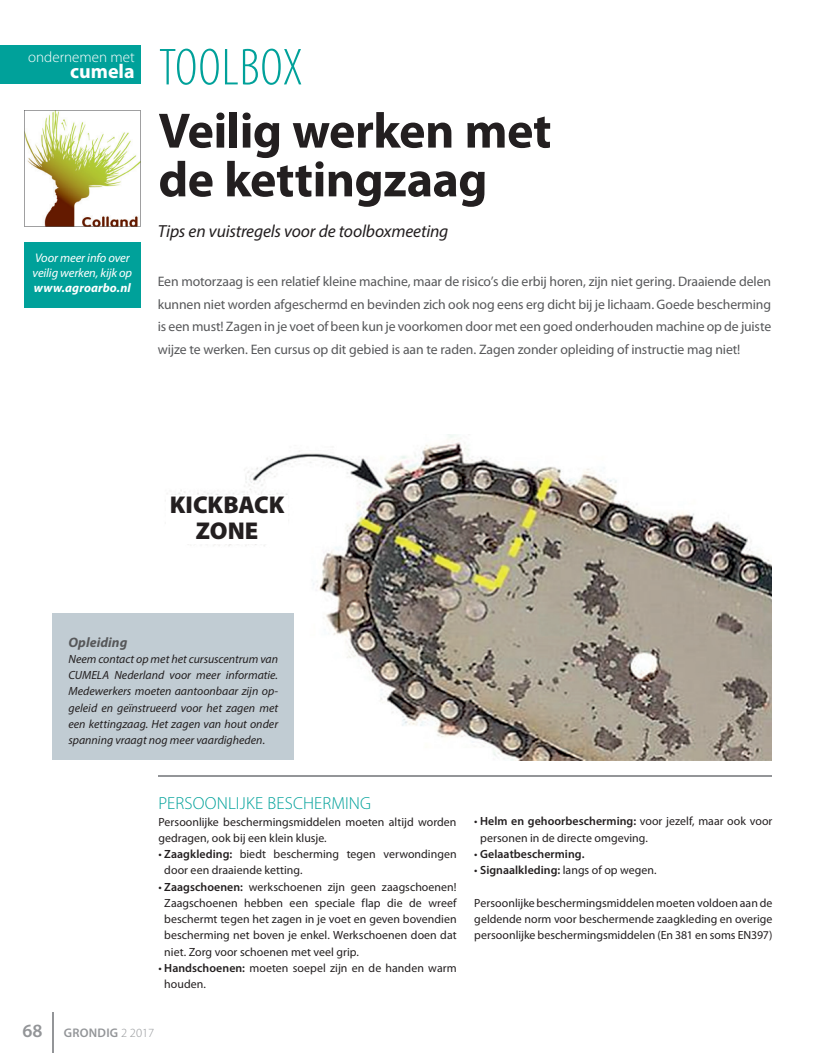
<style>
.page{position:relative;width:815px;height:1053px;background:#fff}
.page>*{position:absolute;margin:0;border:0;box-sizing:border-box;transform-origin:0 0}
.t1{font:300 condensed 52.5px "Myriad Pro";letter-spacing:.02em;color:#00a19a}
.t2{font:700 50px/48.8px "Myriad Pro";letter-spacing:-.01em;color:#231f20}
.t3{font:900 24.38px/26.2px "Myriad Pro";color:#231f20;text-align:center}
.t4{font:700 20px "Myriad Pro";color:#fff}
.t5{font:italic 17.5px "Myriad Pro";letter-spacing:-.01em;color:#231f20}
.t6{font:300 17.5px "Myriad Pro";letter-spacing:.01em;color:#00a19a}
.t7{font:300 15px "Myriad Pro";color:#fff}
.t8{font:13.75px/22.5px "Myriad Pro";letter-spacing:-.005em;color:#57585a;text-align:justify}
.t9{font:italic 700 13.75px "Myriad Pro";letter-spacing:.005em;color:#57585a}
.t10{font:italic 12.5px/15px "Myriad Pro";letter-spacing:-.01em;color:#fff}
.t11{font:italic 700 12.5px "Myriad Pro";letter-spacing:.005em;color:#fff}
.t12{font:600 12.5px "Myriad Pro";letter-spacing:.02em;color:#939598}
.t13{font:11.88px/16.2px "Myriad Pro";letter-spacing:.005em;color:#231f20}
.t14{font:italic 11.88px/16.2px "Myriad Pro";color:#231f20;text-align:justify}
.t15{font:600 11.88px "Myriad Pro";letter-spacing:.005em;color:#231f20}
.s1{font-weight:600}
.s2{font-size:18.75px}
.s3{font-weight:300}
.s4{font-weight:400}
</style>
<div class="page">
<hr style="left:53px;top:1012px;width:1px;height:40px;background:#939598">
<div style="left:0;top:45px;width:141px;height:39px;background:#00a19a"></div>
<div style="left:24px;top:242px;width:117px;height:65px;background:#00a19a"></div>
<svg style="left:24px;top:110px;width:117px;height:117px"></svg>
<img style="left:165px;top:435px;width:607px;height:325px">
<hr style="left:158px;top:775px;width:613px;height:1px;background:#939598">
<div style="left:53px;top:613px;width:241px;height:147px;background:#c1ccd3"></div>
<div style="left:167px;top:494px;width:121px;height:49px;background:#fff"></div>
<p class="t7" style="left:28px;top:49px;width:108px">ondernemen met</p>
<h3 class="t4" style="left:70px;top:58px;width:66px">cumela</h3>
<p class="t10" style="left:33px;top:250px;width:101px">Voor meer info over veilig werken, kijk op</p>
<p class="t11" style="left:34px;top:280px;width:98px">www.agroarbo.nl</p>
<h1 class="t1" style="left:159px;top:39px;width:145px">TOOLBOX</h1>
<h2 class="t2" style="left:158px;top:105px;width:395px">Veilig werken met de kettingzaag</h2>
<h3 class="t5" style="left:158px;top:220px;width:292px">Tips en vuistregels voor de toolboxmeeting</h3>
<p class="t8" style="left:158px;top:270px;width:615px">Een motorzaag is een relatief kleine machine, maar de risico’s die erbij horen, zijn niet gering. Draaiende delen kunnen niet worden afgeschermd en bevinden zich ook nog eens erg dicht bij je lichaam. Goede bescherming is een must! Zagen in je voet of been kun je voorkomen door met een goed onderhouden machine op de juiste wijze te werken. Een cursus op dit gebied is aan te raden. Zagen zonder opleiding of instructie mag niet!</p>
<h3 class="t3" style="left:170px;top:490px;width:116px">KICKBACK<br>ZONE</h3>
<p class="t9" style="left:68px;top:633px;width:60px">Opleiding</p>
<p class="t14" style="left:68px;top:650px;width:211px">Neem contact op met het cursus centrum van CUMELA Nederland voor meer informatie.<br>Medewerkers moeten aantoonbaar zijn op&shy;geleid en geïnstrueerd voor het zagen met een kettingzaag. Het zagen van hout onder spanning vraagt nog meer vaardigheden.</p>
<h3 class="t6" style="left:159px;top:793px;width:214px">PERSOONLIJKE BESCHERMING</h3>
<p class="t13" style="left:158px;top:813px;width:300px">Persoonlijke beschermingsmiddelen moeten altijd worden gedragen, ook bij een klein klusje.</p>
<p class="t13" style="left:164px;top:845px;width:294px;text-indent:-6px">• <span class="s1">Zaagkleding:</span> biedt bescherming tegen verwondingen door een draaiende ketting.</p>
<p class="t13" style="left:164px;top:878px;width:294px;text-align:justify;text-indent:-6px">• <span class="s1">Zaagschoenen:</span> werkschoenen zijn geen zaagschoenen!<br>Zaagschoenen hebben een speciale flap die de wreef beschermt tegen het zagen in je voet en geven bovendien bescherming net boven je enkel. Werkschoenen doen dat niet. Zorg voor schoenen met veel grip.</p>
<p class="t13" style="left:164px;top:959px;width:294px;text-indent:-6px">• <span class="s1">Handschoenen:</span> moeten soepel zijn en de handen warm houden.</p>
<p class="t12" style="left:22px;top:1024px;width:133px"><span class="s2">68</span> GRONDIG <span class="s3">2 2017</span></p>
<p class="t13" style="left:480px;top:813px;width:294px;text-indent:-6px">• <span class="s1">Helm en gehoorbescherming:</span> voor jezelf, maar ook voor personen in de directe omgeving.</p>
<p class="t15" style="left:474px;top:846px;width:112px"><span class="s4">•</span> Gelaatbescherming.</p>
<p class="t13" style="left:474px;top:861px;width:184px">• <span class="s1">Signaalkleding:</span> langs of op wegen.</p>
<p class="t13" style="left:474px;top:894px;width:300px;text-align:justify">Persoonlijke beschermingsmiddelen moeten voldoen aan de geldende norm voor beschermende zaagkleding en overige persoonlijke beschermingsmiddelen (En 381 en soms EN397)</p>
</div>
